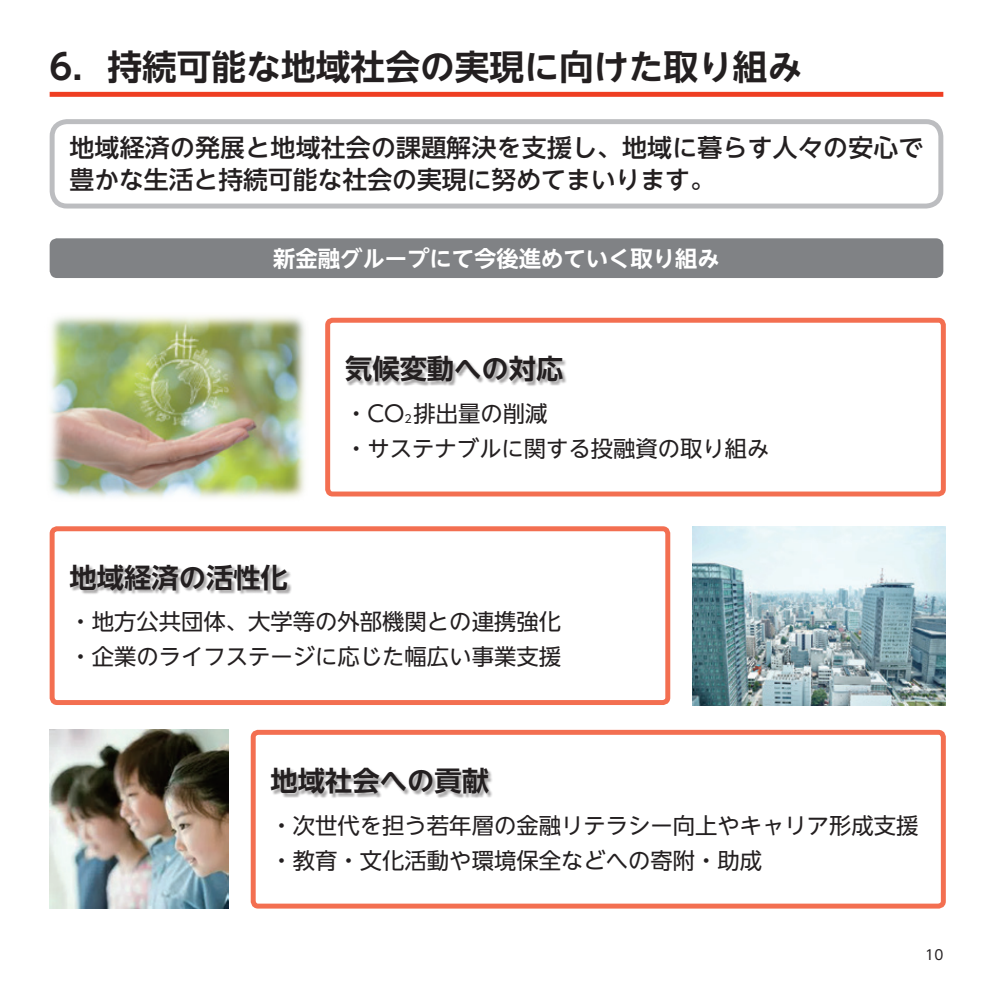
<style>
.page{position:relative;width:993px;height:993px;background:#fff}
.page>*{position:absolute;margin:0;border:0;box-sizing:border-box;transform-origin:0 0}
.t1{font:700 34.65px "UD Shin Go NT Pr 6 N De";color:#231f20}
.t2{font:700 27.3px "UD Shin Go NT Pr 6 N De";color:#231f20}
.t3{font:500 24.85px/32.2px "UD Shin Go NT Pr 6 N";letter-spacing:.01em;color:#231f20}
.t4{font:22.4px/34.6px "UD Shin Go NT Pr 6 N";color:#231f20}
.t5{font:700 22.4px "UD Shin Go NT Pr 6 N De";color:#fff}
.t6{font:13.65px "UD Shin Go NT Pr 6 N";color:#231f20}
.s1{font-size:11.2px}
</style>
<div class="page">
<div style="left:50px;top:92px;width:893px;height:5px;background:#ef3e22"></div>
<div style="left:50px;top:119px;width:893px;height:89px;border:5px solid #bcbdc0;border-radius:15px"></div>
<div style="left:50px;top:238px;width:893px;height:40px;background:#808285;border-radius:7px"></div>
<div style="left:325px;top:317px;width:620px;height:179px;border:5px solid #f36f51;border-radius:5px"></div>
<div style="left:346px;top:356px;width:221px;height:30px;background:#231f20;opacity:.4"></div>
<img style="left:50px;top:315px;width:255px;height:183px">
<div style="left:50px;top:526px;width:620px;height:178px;border:5px solid #f36f51;border-radius:5px"></div>
<div style="left:70px;top:564px;width:222px;height:31px;background:#231f20;opacity:.4"></div>
<img style="left:692px;top:526px;width:253px;height:178px">
<div style="left:251px;top:729px;width:694px;height:179px;border:5px solid #f36f51;border-radius:5px"></div>
<div style="left:271px;top:767px;width:222px;height:31px;background:#231f20;opacity:.4"></div>
<img style="left:50px;top:729px;width:178px;height:179px">
<h1 class="t1" style="left:50px;top:39px;width:754px">6．持続可能な地域社会の実現に向けた取り組み</h1>
<p class="t3" style="left:69px;top:131px;width:855px">地域経済の発展と地域社会の課題解決を支援し、地域に暮らす人々の安心で豊かな生活と持続可能な社会の実現に努めてまいります。</p>
<p class="t5" style="left:273px;top:240px;width:448px">新金融グループにて今後進めていく取り組み</p>
<p class="t2" style="left:345px;top:346px;width:220px">気候変動への対応</p>
<p class="t4" style="left:345px;top:395px;width:426px">・CO<span class="s1">2</span>排出量の削減<br>・サステナブルに関する投融資の取り組み</p>
<p class="t2" style="left:69px;top:554px;width:220px">地域経済の活性化</p>
<p class="t4" style="left:69px;top:603px;width:493px">・地方公共団体、大学等の外部機関との連携強化・企業のライフステージに応じた幅広い事業支援</p>
<p class="t2" style="left:270px;top:758px;width:220px">地域社会への貢献</p>
<p class="t4" style="left:270px;top:807px;width:649px">・次世代を担う若年層の金融リテラシー向上やキャリア形成支援・教育・文化活動や環境保全などへの寄附・助成</p>
<p class="t6" style="left:925px;top:943px;width:20px">10</p>
</div>
